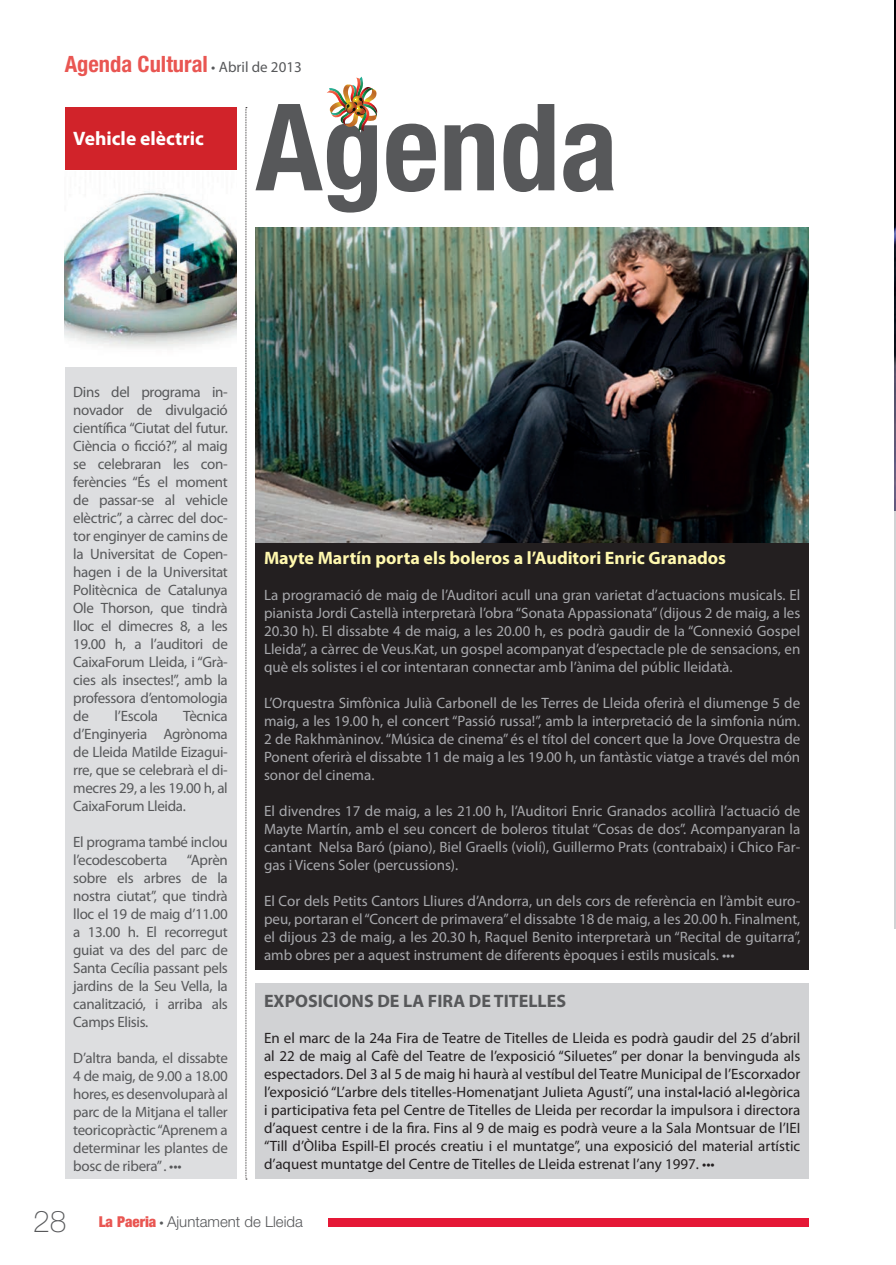
<style>
.page{position:relative;width:896px;height:1265px;background:#fff}
.page>*{position:absolute;margin:0;border:0;box-sizing:border-box;transform-origin:0 0}
.t1{font:700 condensed 120.9px "Helvetica Neue LT Std";color:#57585a}
.t2{font:700 condensed 22.5px "Helvetica Neue LT Std";color:#e95652}
.t3{font:700 19.5px "Myriad Pro";color:#fff}
.t4{font:700 18px "Myriad Pro";color:#fff8ae}
.t5{font:700 18px "Myriad Pro";color:#57585a}
.t6{font:15px/18px "Myriad Pro";color:#a8a9ad;text-align:justify}
.t7{font:15px/18px "Myriad Pro";letter-spacing:-.02em;color:#57585a;text-align:justify}
.t8{font:15px/18px "Myriad Pro";color:#231f20;text-align:justify}
.t9{font:300 15px "Helvetica Neue LT Std";color:#57585a}
.s1{font-family:"Myriad Pro";font-weight:400;font-stretch:normal;font-size:15px;color:#57585a}
.s2{font-weight:100;font-size:30px}
.s3{font-weight:900;font-stretch:condensed;color:#e95652}
.s4{font-family:"Myriad Pro";font-weight:400}
</style>
<div class="page">
<div style="left:328px;top:1218px;width:481px;height:9px;background:#e51836"></div>
<hr style="left:894px;top:107px;width:2px;height:822px;background:#d1d2d4">
<svg style="left:246px;top:107px;width:1px;height:1072px"></svg>
<img style="left:327px;top:77px;width:51px;height:54px">
<div style="left:255px;top:983px;width:554px;height:196px;background:#d1d2d4"></div>
<div style="left:65px;top:107px;width:171px;height:63px;background:#d1232a"></div>
<div style="left:65px;top:367px;width:171px;height:812px;background:#dddee0"></div>
<div style="left:255px;top:542px;width:554px;height:427px;background:#231f20"></div>
<img style="left:895px;top:2px;width:1px;height:508px">
<img style="left:65px;top:191px;width:171px;height:157px">
<img style="left:255px;top:227px;width:554px;height:315px">
<p class="t2" style="left:65px;top:51px;width:239px">Agenda Cultural <span class="s1">• Abril de 2013</span></p>
<p class="t1" style="left:255px;top:74px;width:364px">Agenda</p>
<p class="t3" style="left:73px;top:126px;width:132px">Vehicle elèctric</p>
<p class="t7" style="left:73px;top:383px;width:156px">Dins del programa in&shy;novador de divulgació científica “Ciutat del futur.<br>Ciència o ficció?”, al maig se celebraran les con&shy;ferències “És el moment de passar-se al vehicle elèctric”, a càrrec del doc&shy;tor enginyer de camins de la Universitat de Copen&shy;hagen i de la Universitat Politècnica de Catalunya Ole Thorson, que tindrà lloc el dimecres 8, a les 19.00 h, a l’auditori de CaixaForum Lleida, i “Grà&shy;cies als insectes!”, amb la professora d’entomologia de</p>
<p class="t7" style="left:115px;top:707px;width:45px">l’Escola</p>
<p class="t7" style="left:73px;top:707px;width:156px;text-indent:110px">Tècnica d’Enginyeria Agrònoma de Lleida Matilde Eizagui&shy;rre, que se celebrarà el di&shy;mecres 29, a les 19.00 h, al CaixaForum Lleida.</p>
<p class="t7" style="left:73px;top:833px;width:156px">El programa també inclou l’ecodescoberta</p>
<p class="t7" style="left:73px;top:851px;width:156px;text-indent:114px">“Aprèn sobre els arbres de la nostra ciutat”, que tindrà lloc el 19 de maig d’11.00 a 13.00 h. El recorregut guiat va des del parc de Santa Cecília passant pels jardins de la Seu Vella, la canalització, i arriba als Camps Elisis.</p>
<p class="t7" style="left:73px;top:1049px;width:156px">D’altra banda, el dissabte 4 de maig, de 9.00 a 18.00 hores, es desenvoluparà al parc de la Mitjana el taller teoricopràctic “Aprenem a determinar les plantes de bosc de ribera” . •••</p>
<p class="t4" style="left:264px;top:546px;width:464px">Mayte Martín porta els boleros a l’Auditori Enric Granados</p>
<p class="t6" style="left:264px;top:586px;width:538px">La programació de maig de l’Auditori acull una gran varietat d’actuacions musicals. El pianista Jordi Castellà interpretarà l’obra “Sonata Appassionata” (dijous 2 de maig, a les 20.30 h). El dissabte 4 de maig, a les 20.00 h, es podrà gaudir de la “Connexió Gospel Lleida”, a càrrec de Veus.Kat, un gospel acompanyat d’espectacle ple de sensacions, en què els solistes i el cor intentaran connectar amb l’ànima del públic lleidatà.</p>
<p class="t6" style="left:264px;top:694px;width:538px">L’Orquestra Simfònica Julià Carbonell de les Terres de Lleida oferirà el diumenge 5 de maig, a les 19.00 h, el concert “Passió russa!”, amb la interpretació de la simfonia núm.<br>2 de Rakhmàninov. “Música de cinema” és el títol del concert que la Jove Orquestra de Ponent oferirà el dissabte 11 de maig a les 19.00 h, un fantàstic viatge a través del món sonor del cinema.</p>
<p class="t6" style="left:264px;top:802px;width:538px">El divendres 17 de maig, a les 21.00 h, l’Auditori Enric Granados acollirà l’actuació de Mayte Martín, amb el seu concert de boleros titulat “Cosas de dos”. Acompanyaran la cantant Nelsa Baró (piano), Biel Graells (violí), Guillermo Prats (contrabaix) i Chico Far&shy;gas i Vicens Soler (percussions).</p>
<p class="t6" style="left:264px;top:892px;width:538px">El Cor dels Petits Cantors Lliures d’Andorra, un dels cors de referència en l’àmbit euro&shy;peu, portaran el “Concert de primavera” el dissabte 18 de maig, a les 20.00 h. Finalment, el dijous 23 de maig, a les 20.30 h, Raquel Benito interpretarà un “Recital de guitarra”, amb obres per a aquest instrument de diferents èpoques i estils musicals. •••</p>
<p class="t5" style="left:264px;top:989px;width:304px">EXPOSICIONS DE LA FIRA DE TITELLES</p>
<p class="t8" style="left:264px;top:1028px;width:538px">En el marc de la 24a Fira de Teatre de Titelles de Lleida es podrà gaudir del 25 d’abril al 22 de maig al Cafè del Teatre de l’exposició “Siluetes” per donar la benvinguda als espectadors. Del 3 al 5 de maig hi haurà al vestíbul del Teatre Municipal de l’Escorxador l’exposició “L’arbre dels titelles-Homenatjant Julieta Agustí”, una instal•lació al•legòrica i participativa feta pel Centre de Titelles de Lleida per recordar la impulsora i directora d’aquest centre i de la fira. Fins al 9 de maig es podrà veure a la Sala Montsuar de l’IEI “Till d’Òliba Espill-El procés creatiu i el muntatge”, una exposició del material artístic d’aquest muntatge del Centre de Titelles de Lleida estrenat l’any 1997. •••</p>
<p class="t9" style="left:33px;top:1212px;width:271px"><span class="s2">28</span> <span class="s3">La Paeria</span> <span class="s4">•</span> Ajuntament de Lleida</p>
</div>
